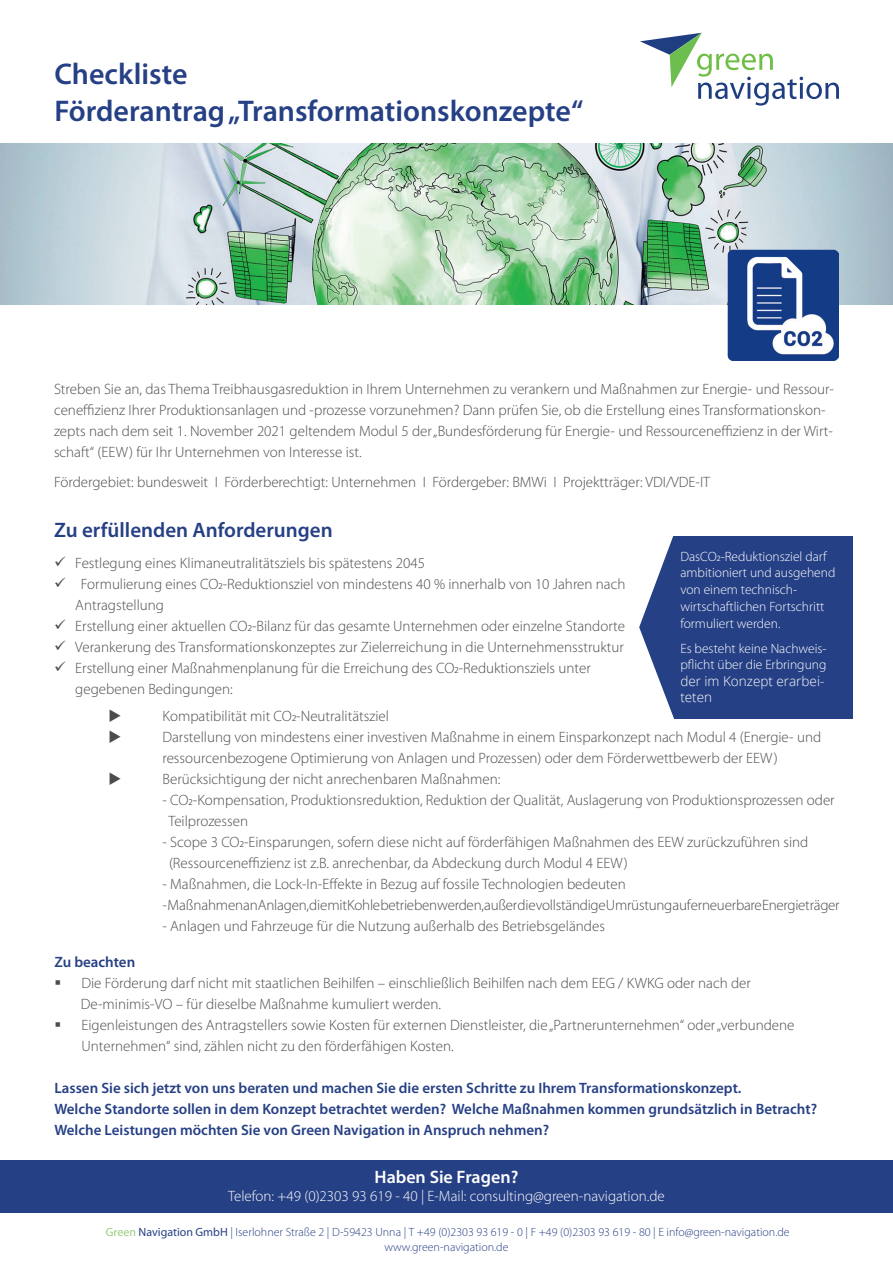
<style>
.page{position:relative;width:893px;height:1263px;background:#fff}
.page>*{position:absolute;margin:0;border:0;box-sizing:border-box;transform-origin:0 0}
.t1{font:600 30px/36px "Myriad Pro";color:#264085}
.t2{font:600 21px "Myriad Pro";color:#264085}
.t3{font:600 18px "Myriad Pro";color:#fff}
.t4{font:300 15px/21px "Myriad Pro";color:#4d4b4d}
.t5{font:600 15px/21px "Myriad Pro";color:#264085}
.t6{font:300 15px "Myriad Pro";color:#fff}
.t7{font:300 13.5px/16.8px "Myriad Pro";color:#fff}
.t8{font:300 13.5px/16.5px "Open Sans";color:#fff}
.t9{font:300 12px/14.4px "Myriad Pro";color:#264085;text-align:center}
.s1{font-weight:400;color:#97cd7e}
.s2{font-weight:400}
</style>
<div class="page">
<div style="left:0;top:1161px;width:893px;height:52px;background:#264085"></div>
<img style="left:0;top:143px;width:893px;height:162px">
<img style="left:727px;top:249px;width:112px;height:112px">
<svg style="left:640px;top:33px;width:199px;height:73px"></svg>
<div style="left:674px;top:536px;width:179px;height:183px;background:#264085"></div>
<svg style="left:639px;top:535px;width:35px;height:184px"></svg>
<h1 class="t1" style="left:54px;top:56px;width:530px">Checkliste<br>Förderantrag „Transformationskonzepte“</h1>
<p class="t4" style="left:54px;top:378px;width:781px">Streben Sie an, das Thema Treibhausgasreduktion in Ihrem Unternehmen zu verankern und Maßnahmen zur Energie- und Ressour&shy;ceneffizienz Ihrer Produktionsanlagen und -prozesse vorzunehmen? Dann prüfen Sie, ob die Erstellung eines Transformationskon&shy;zepts nach dem seit 1. November 2021 geltendem Modul 5 der „Bundesförderung für Energie- und Ressourceneffizienz in der Wirt&shy;schaft“ (EEW) für Ihr Unternehmen von Interesse ist.</p>
<p class="t4" style="left:54px;top:471px;width:658px">Fördergebiet: bundesweit I Förderberechtigt: Unternehmen I Fördergeber: BMWi I Projektträger: VDI/VDE-IT</p>
<h2 class="t2" style="left:54px;top:516px;width:280px">Zu erfüllenden Anforderungen</h2>
<p class="t4" style="left:54px;top:552px;width:373px">✓ Festlegung eines Klimaneutralitätsziels bis spätestens 2045</p>
<p class="t4" style="left:75px;top:573px;width:552px;text-indent:-21px">✓ Formulierung eines CO2-Reduktionsziel von mindestens 40 % innerhalb von 10 Jahren nach<br>Antragstellung</p>
<p class="t4" style="left:54px;top:615px;width:572px">✓ Erstellung einer aktuellen CO2-Bilanz für das gesamte Unternehmen oder einzelne Standorte</p>
<p class="t4" style="left:54px;top:636px;width:571px">✓ Verankerung des Transformationskonzeptes zur Zielerreichung in die Unternehmensstruktur</p>
<p class="t4" style="left:75px;top:657px;width:517px;text-indent:-21px">✓ Erstellung einer Maßnahmenplanung für die Erreichung des CO2-Reduktionsziels unter gegebenen Bedingungen:</p>
<p class="t7" style="left:680px;top:548px;width:156px">DasCO2-Reduktionsziel darf ambitioniert und ausgehend von einem technisch&shy;wirtschaftlichen Fortschritt formuliert werden.</p>
<p class="t7" style="left:680px;top:640px;width:148px">Es besteht keine Nachweis&shy;pflicht über die Erbringung</p>
<p class="t8" style="left:680px;top:672px;width:146px">der im Konzept erarbei&shy;teten</p>
<p class="t4" style="left:162px;top:705px;width:228px">Kompatibilität mit CO2-Neutralitätsziel</p>
<p class="t4" style="left:162px;top:726px;width:660px">Darstellung von mindestens einer investiven Maßnahme in einem Einsparkonzept nach Modul 4 (Energie- und ressourcenbezogene Optimierung von Anlagen und Prozessen) oder dem Förderwettbewerb der EEW)</p>
<p class="t4" style="left:162px;top:768px;width:339px">Berücksichtigung der nicht anrechenbaren Maßnahmen:</p>
<p class="t4" style="left:168px;top:789px;width:668px;text-indent:-6px">- CO2-Kompensation, Produktionsreduktion, Reduktion der Qualität, Auslagerung von Produktionsprozessen oder<br>Teilprozessen</p>
<p class="t4" style="left:169px;top:831px;width:641px;text-indent:-7px">- Scope 3 CO2-Einsparungen, sofern diese nicht auf förderfähigen Maßnahmen des EEW zurückzuführen sind (Ressourceneffizienz ist z.B. anrechenbar, da Abdeckung durch Modul 4 EEW)</p>
<p class="t4" style="left:162px;top:873px;width:465px">- Maßnahmen, die Lock-In-Effekte in Bezug auf fossile Technologien bedeuten</p>
<p class="t4" style="left:162px;top:894px;width:679px">- Maßnahmen an Anlagen, die mit Kohle betrieben werden, außer die vollständige Umrüstung auf erneuerbare Energieträger</p>
<p class="t4" style="left:162px;top:915px;width:444px">- Anlagen und Fahrzeuge für die Nutzung außerhalb des Betriebsgeländes</p>
<p class="t5" style="left:54px;top:951px;width:82px">Zu beachten</p>
<p class="t4" style="left:81px;top:972px;width:715px">Die Förderung darf nicht mit staatlichen Beihilfen – einschließlich Beihilfen nach dem EEG / KWKG oder nach der De-minimis-VO – für dieselbe Maßnahme kumuliert werden.<br>Eigenleistungen des Antragstellers sowie Kosten für externen Dienstleister, die „Partnerunternehmen“ oder „verbundene Unternehmen“ sind, zählen nicht zu den förderfähigen Kosten.</p>
<p class="t5" style="left:54px;top:1077px;width:764px">Lassen Sie sich jetzt von uns beraten und machen Sie die ersten Schritte zu Ihrem Transformationskonzept.<br>Welche Standorte sollen in dem Konzept betrachtet werden? Welche Maßnahmen kommen grundsätzlich in Betracht?<br>Welche Leistungen möchten Sie von Green Navigation in Anspruch nehmen?</p>
<p class="t3" style="left:375px;top:1165px;width:145px">Haben Sie Fragen?</p>
<p class="t6" style="left:228px;top:1187px;width:438px">Telefon: +49 (0)2303 93 619 - 40 | E-Mail: consulting@green-navigation.de</p>
<p class="t9" style="left:106px;top:1225px;width:685px"><span class="s1">Green</span> <span class="s2">Navigation GmbH</span> | Iserlohner Straße 2 | D-59423 Unna | T +49 (0)2303 93 619 - 0 | F +49 (0)2303 93 619 - 80 | E info@green-navigation.de www.green-navigation.de</p>
</div>
